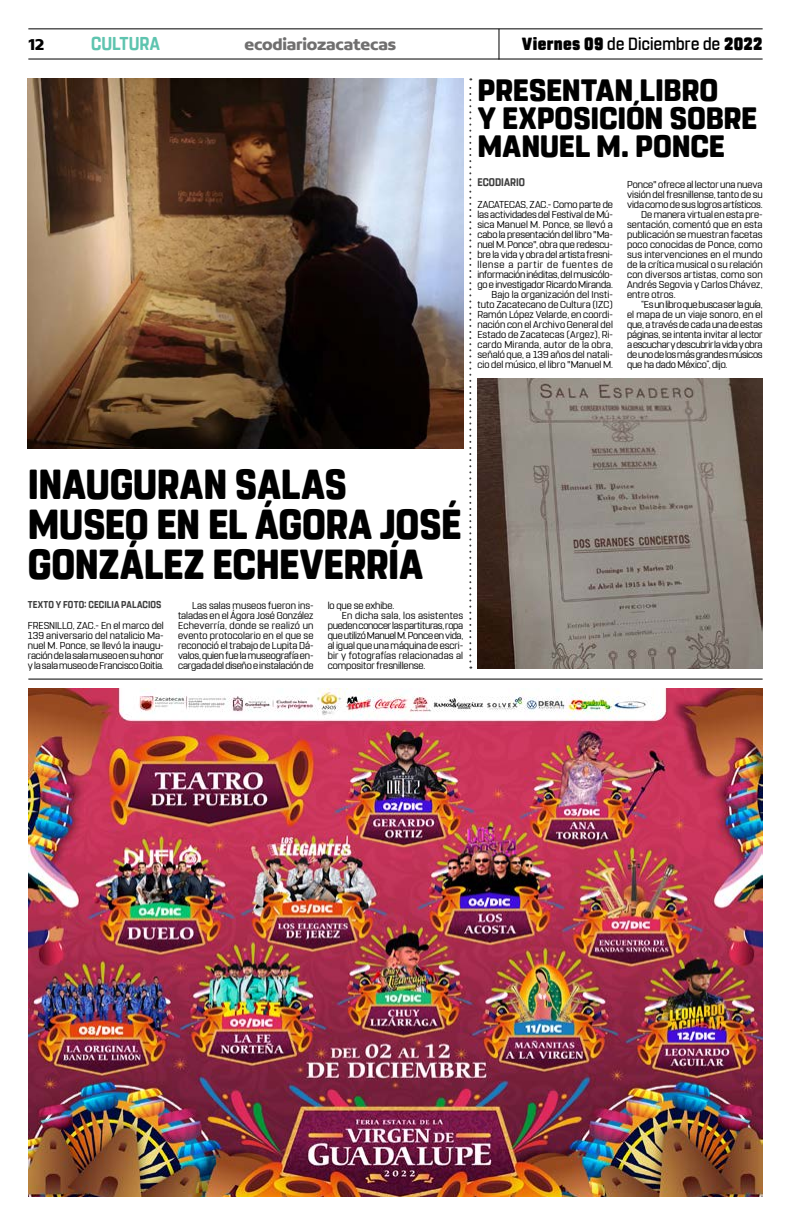
<style>
.page{position:relative;width:791px;height:1225px;background:#fff}
.page>*{position:absolute;margin:0;border:0;box-sizing:border-box;transform-origin:0 0}
.t1{font:800 41.8px/40px "Rohn Rounded";letter-spacing:-.01em;color:#000;scale:.9 1}
.t2{font:800 30.8px/28px "Rohn Rounded";letter-spacing:-.01em;color:#000}
.t3{font:700 18.6px "Rohn Rounded";letter-spacing:-.01em;color:#5ec4af;scale:.91 1}
.t4{font:900 17.6px "Rohn Rounded";letter-spacing:.02em;color:#000;scale:.91 1}
.t5{font:700 16.9px "Concord";letter-spacing:-.01em;color:#706f6f}
.t6{font:700 16.9px "Concord";color:#000}
.t7{font:700 11px "Rohn Rounded";letter-spacing:.005em;color:#3d3d3d;scale:.91 1}
.t8{font:10px/10px "Rohn Rounded";letter-spacing:-.005em;color:#000;text-align:justify}
.t9{font:10px "Rohn Rounded";letter-spacing:-.025em;color:#000}
.t10{font:10px "Rohn Rounded";letter-spacing:-.03em;color:#000}
.t11{font:10px "Rohn Rounded";letter-spacing:.02em;color:#000}
.t12{font:10px "Rohn Rounded";letter-spacing:-.035em;color:#000}
.t13{font:10px "Rohn Rounded";letter-spacing:.015em;color:#000}
.t14{font:700 9.9px "Rohn Rounded";letter-spacing:.015em;color:#3d3d3d;scale:.91 1}
.s1{font-weight:500}
</style>
<div class="page">
<hr style="left:28px;top:28px;width:735px;height:1px;background:#000">
<hr style="left:28px;top:59px;width:735px;height:1px;background:#000">
<hr style="left:498px;top:29px;width:1px;height:31px;background:#000">
<svg style="left:469px;top:78px;width:2px;height:590px"></svg>
<img style="left:28px;top:688px;width:735px;height:508px">
<hr style="left:28px;top:678px;width:735px;height:1px;background:#000">
<img style="left:28px;top:78px;width:435px;height:370px">
<img style="left:477px;top:378px;width:286px;height:290px">
<h3 class="t6" style="left:28px;top:34px;width:18px">12</h3>
<h3 class="t3" style="left:91px;top:32px;width:77px">CULTURA</h3>
<h3 class="t5" style="left:244px;top:34px;width:153px">ecodiariozacatecas</h3>
<h3 class="t4" style="left:522px;top:33px;width:266px">Viernes 09 <span class="s1">de Diciembre de</span> 2022</h3>
<h2 class="t2" style="left:477px;top:76px;width:281px">PRESENTAN LIBRO<br>Y EXPOSICIÓN SOBRE<br>MANUEL M. PONCE</h2>
<p class="t7" style="left:477px;top:176px;width:54px">ECODIARIO</p>
<p class="t8" style="left:477px;top:200px;width:137px;text-align:right">ZACATECAS, ZAC.- Como parte de las actividades del Festival de Mú&shy;sica Manuel M. Ponce, se llevó a cabo la presentación del libro "Ma&shy;nuel M. Ponce", obra que redescu&shy;bre la vida y obra del artista fresni&shy;llense a partir de fuentes de información inéditas, del musicólo&shy;go e investigador Ricardo Miranda.<br>Bajo la organización del Insti&shy;tuto Zacatecano de Cultura (IZC)<br>Ramón López Velarde, en coordi&shy;nación con el Archivo General del Estado de Zacatecas (Argez), Ri&shy;cardo Miranda, autor de la obra, señaló que, a 139 años del natali&shy;cio del músico, el libro "Manuel M.</p>
<p class="t8" style="left:627px;top:180px;width:137px">Ponce" ofrece al lector una nueva</p>
<p class="t8" style="left:627px;top:190px;width:137px">visión del fresnillense, tanto de su</p>
<p class="t8" style="left:627px;top:200px;width:137px">vida como de sus logros artísticos.</p>
<p class="t8" style="left:641px;top:210px;width:123px">De manera virtual en esta pre-</p>
<p class="t8" style="left:627px;top:220px;width:137px">sentación, comentó que en esta</p>
<p class="t8" style="left:627px;top:230px;width:137px">publicación se muestran facetas</p>
<p class="t8" style="left:627px;top:240px;width:137px">poco conocidas de Ponce, como</p>
<p class="t8" style="left:627px;top:250px;width:137px">sus intervenciones en el mundo</p>
<p class="t8" style="left:627px;top:260px;width:137px">de la crítica musical o su relación</p>
<p class="t13" style="left:627px;top:269px;width:137px">con diversos artistas, como son</p>
<p class="t8" style="left:627px;top:280px;width:137px">Andrés Segovia y Carlos Chávez,</p>
<p class="t8" style="left:627px;top:290px;width:50px">entre otros.</p>
<p class="t12" style="left:641px;top:299px;width:123px">“Es un libro que busca ser la guía,</p>
<p class="t8" style="left:627px;top:310px;width:137px">el mapa de un viaje sonoro, en el</p>
<p class="t8" style="left:627px;top:320px;width:137px">que, a través de cada una de estas</p>
<p class="t8" style="left:627px;top:330px;width:137px">páginas, se intenta invitar al lector</p>
<p class="t10" style="left:627px;top:339px;width:137px">a escuchar y descubrir la vida y obra</p>
<p class="t10" style="left:627px;top:349px;width:137px">de uno de los más grandes músicos</p>
<p class="t8" style="left:627px;top:360px;width:102px">que ha dado México”, dijo.</p>
<h1 class="t1" style="left:28px;top:464px;width:483px">INAUGURAN SALAS<br>MUSEO EN EL ÁGORA JOSÉ<br>GONZÁLEZ ECHEVERRÍA</h1>
<p class="t14" style="left:28px;top:598px;width:148px">TEXTO Y FOTO: CECILIA PALACIOS</p>
<p class="t8" style="left:28px;top:620px;width:137px">FRESNILLO, ZAC.- En el marco del 139 aniversario del natalicio Ma&shy;nuel M. Ponce, se llevó la inaugu&shy;ración de la sala museo en su honor y la sala museo de Francisco Goitia.</p>
<p class="t8" style="left:178px;top:600px;width:137px;text-indent:14px">Las salas museos fueron ins&shy;taladas en el Ágora José González Echeverría, donde se realizó un evento protocolario en el que se reconoció el trabajo de Lupita Dá&shy;valos, quien fue la museografía en&shy;cargada del diseño e instalación de</p>
<p class="t8" style="left:328px;top:600px;width:68px">lo que se exhibe.</p>
<p class="t11" style="left:342px;top:609px;width:123px">En dicha sala, los asistentes</p>
<p class="t9" style="left:328px;top:619px;width:137px">pueden conocer las partituras, ropa</p>
<p class="t9" style="left:328px;top:629px;width:137px">que utilizó Manuel M. Ponce en vida,</p>
<p class="t8" style="left:328px;top:640px;width:137px">al igual que una máquina de escri-</p>
<p class="t11" style="left:328px;top:649px;width:137px">bir y fotografías relacionadas al</p>
<p class="t8" style="left:328px;top:660px;width:99px">compositor fresnillense.</p>
</div>
